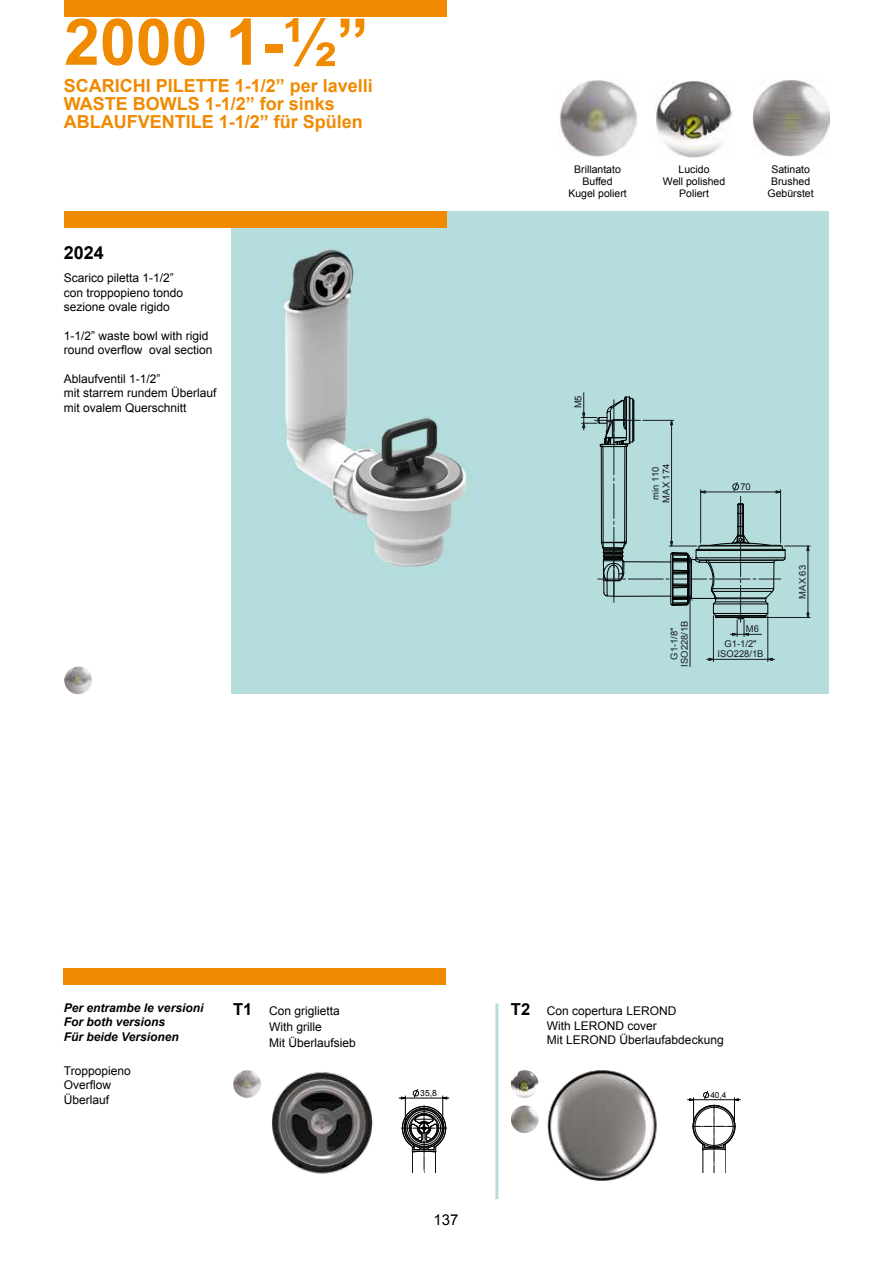
<style>
.page{position:relative;width:893px;height:1263px;background:#fff}
.page>*{position:absolute;margin:0;border:0;box-sizing:border-box;transform-origin:0 0}
.t1{font:700 64.5px "Arial";color:#f08a00}
.t2{font:700 18px/18px "Arial";color:#f08a00}
.t3{font:700 18px "Arial";color:#000}
.t4{font:15px "Arial";color:#000}
.t5{font:12px/14.4px "Arial";color:#000}
.t6{font:italic 700 12px/14.4px "Arial";color:#000}
.t7{font:10.5px/12px "Arial";color:#000;text-align:center}
.t8{font:9.45px/10.5px "Arial";color:#191924}
.t9{font:8.55px "Arial";color:#000}
.t10{font:8.4px "Arial";color:#000}
.s1{font-weight:700;font-size:16.5px}
</style>
<div class="page">
<div style="left:64px;top:0;width:382px;height:17px;background:#f08a00"></div>
<div style="left:231px;top:211px;width:598px;height:483px;background:#b4dddc"></div>
<div style="left:64px;top:211px;width:382px;height:17px;background:#f08a00"></div>
<img style="left:656px;top:81px;width:77px;height:76px">
<img style="left:752px;top:80px;width:77px;height:77px">
<img style="left:559px;top:80px;width:77px;height:77px">
<img style="left:64px;top:666px;width:28px;height:28px;border-radius:14px">
<img style="left:282px;top:249px;width:185px;height:318px">
<hr style="left:601px;top:447px;width:1px;height:95px;background:#000">
<hr style="left:626px;top:447px;width:1px;height:95px;background:#000">
<hr style="left:614px;top:596px;width:57px;height:1px;background:#000">
<hr style="left:624px;top:561px;width:47px;height:1px;background:#000">
<hr style="left:624px;top:447px;width:1px;height:95px;background:#000">
<hr style="left:603px;top:447px;width:1px;height:95px;background:#000">
<hr style="left:628px;top:579px;width:35px;height:1px;background:#191924">
<hr style="left:740px;top:496px;width:1px;height:37px;background:#191924">
<hr style="left:614px;top:571px;width:1px;height:31px;background:#191924">
<svg style="left:598px;top:541px;width:29px;height:56px"></svg>
<hr style="left:614px;top:527px;width:1px;height:35px;background:#191924">
<hr style="left:614px;top:484px;width:1px;height:34px;background:#191924">
<hr style="left:614px;top:440px;width:1px;height:35px;background:#191924">
<svg style="left:732px;top:482px;width:7px;height:9px"></svg>
<hr style="left:767px;top:616px;width:1px;height:46px;background:#191924">
<hr style="left:713px;top:616px;width:1px;height:46px;background:#191924">
<hr style="left:713px;top:659px;width:55px;height:1px;background:#191924">
<hr style="left:690px;top:600px;width:1px;height:67px;background:#191924">
<hr style="left:671px;top:420px;width:1px;height:126px;background:#191924">
<hr style="left:643px;top:420px;width:31px;height:1px;background:#191924">
<hr style="left:780px;top:490px;width:1px;height:53px;background:#191924">
<hr style="left:700px;top:490px;width:1px;height:53px;background:#191924">
<hr style="left:701px;top:492px;width:80px;height:1px;background:#191924">
<hr style="left:583px;top:393px;width:1px;height:30px;background:#191924">
<svg style="left:768px;top:658px;width:7px;height:3px"></svg>
<svg style="left:706px;top:658px;width:8px;height:3px"></svg>
<svg style="left:666px;top:502px;width:144px;height:135px"></svg>
<svg style="left:581px;top:396px;width:59px;height:54px"></svg>
<img style="left:272px;top:1072px;width:101px;height:102px">
<svg style="left:401px;top:1105px;width:46px;height:68px"></svg>
<svg style="left:413px;top:1089px;width:6px;height:8px"></svg>
<hr style="left:405px;top:1096px;width:1px;height:30px;background:#000">
<hr style="left:442px;top:1096px;width:1px;height:30px;background:#000">
<hr style="left:405px;top:1098px;width:44px;height:1px;background:#000">
<svg style="left:399px;top:1097px;width:6px;height:2px"></svg>
<div style="left:64px;top:968px;width:382px;height:17px;background:#f08a00"></div>
<hr style="left:495px;top:1003px;width:3px;height:196px;background:#b4dddc">
<img style="left:233px;top:1070px;width:28px;height:28px;border-radius:14px">
<img style="left:547px;top:1070px;width:110px;height:111px">
<hr style="left:694px;top:1099px;width:46px;height:1px;background:#000">
<svg style="left:687px;top:1091px;width:52px;height:81px"></svg>
<img style="left:511px;top:1070px;width:28px;height:28px;border-radius:14px">
<img style="left:511px;top:1105px;width:28px;height:28px;border-radius:14px">
<h1 class="t1" style="left:64px;top:-1px;width:306px">2000 1-½”</h1>
<h2 class="t2" style="left:64px;top:77px;width:311px">SCARICHI PILETTE 1-1/2” per lavelli<br>WASTE BOWLS 1-1/2” for sinks<br>ABLAUFVENTILE 1-1/2” für Spülen</h2>
<h2 class="t3" style="left:64px;top:241px;width:42px">2024</h2>
<p class="t5" style="left:64px;top:271px;width:121px">Scarico piletta 1-1/2” con troppopieno tondo sezione ovale rigido</p>
<p class="t5" style="left:64px;top:329px;width:150px">1-1/2” waste bowl with rigid round overflow oval section</p>
<p class="t5" style="left:64px;top:372px;width:154px">Ablaufventil 1-1/2”<br>mit starrem rundem Überlauf mit ovalem Querschnitt</p>
<p class="t7" style="left:568px;top:163px;width:60px">Brillantato<br>Buffed<br>Kugel poliert</p>
<p class="t7" style="left:663px;top:163px;width:64px">Lucido<br>Well polished<br>Poliert</p>
<p class="t7" style="left:768px;top:163px;width:48px">Satinato<br>Brushed<br>Gebürstet</p>
<p class="t8" style="left:573px;top:408px;width:15px;rotate:-90deg">M5</p>
<p class="t8" style="left:650px;top:502px;width:40px;rotate:-90deg">min 110<br>MAX 174</p>
<p class="t8" style="left:740px;top:481px;width:12px">70</p>
<p class="t8" style="left:679px;top:667px;width:47px;rotate:-90deg">ISO228/1B</p>
<p class="t8" style="left:669px;top:660px;width:34px;rotate:-90deg">G1-1/8"</p>
<p class="t8" style="left:746px;top:624px;width:15px">M6</p>
<p class="t8" style="left:724px;top:638px;width:34px">G1-1/2"</p>
<p class="t8" style="left:718px;top:649px;width:47px">ISO228/1B</p>
<p class="t8" style="left:797px;top:598px;width:35px;rotate:-90deg">MAX 63</p>
<p class="t6" style="left:64px;top:1001px;width:141px">Per entrambe le versioni<br>For both versions<br>Für beide Versionen</p>
<p class="t5" style="left:64px;top:1064px;width:68px">Troppopieno<br>Overflow<br>Überlauf</p>
<p class="t5" style="left:269px;top:1003px;width:88px;line-height:16px;text-indent:-36px"><span class="s1">T1</span> Con griglietta<br>With grille<br>Mit Überlaufsieb</p>
<p class="t9" style="left:420px;top:1087px;width:18px">35,8</p>
<p class="t4" style="left:434px;top:1210px;width:27px">137</p>
<p class="t5" style="left:547px;top:1004px;width:178px;text-indent:-36px"><span class="s1">T2</span> Con copertura LEROND<br>With LEROND cover<br>Mit LEROND Überlaufabdeckung</p>
<p class="t10" style="left:710px;top:1089px;width:18px">40,4</p>
</div>
